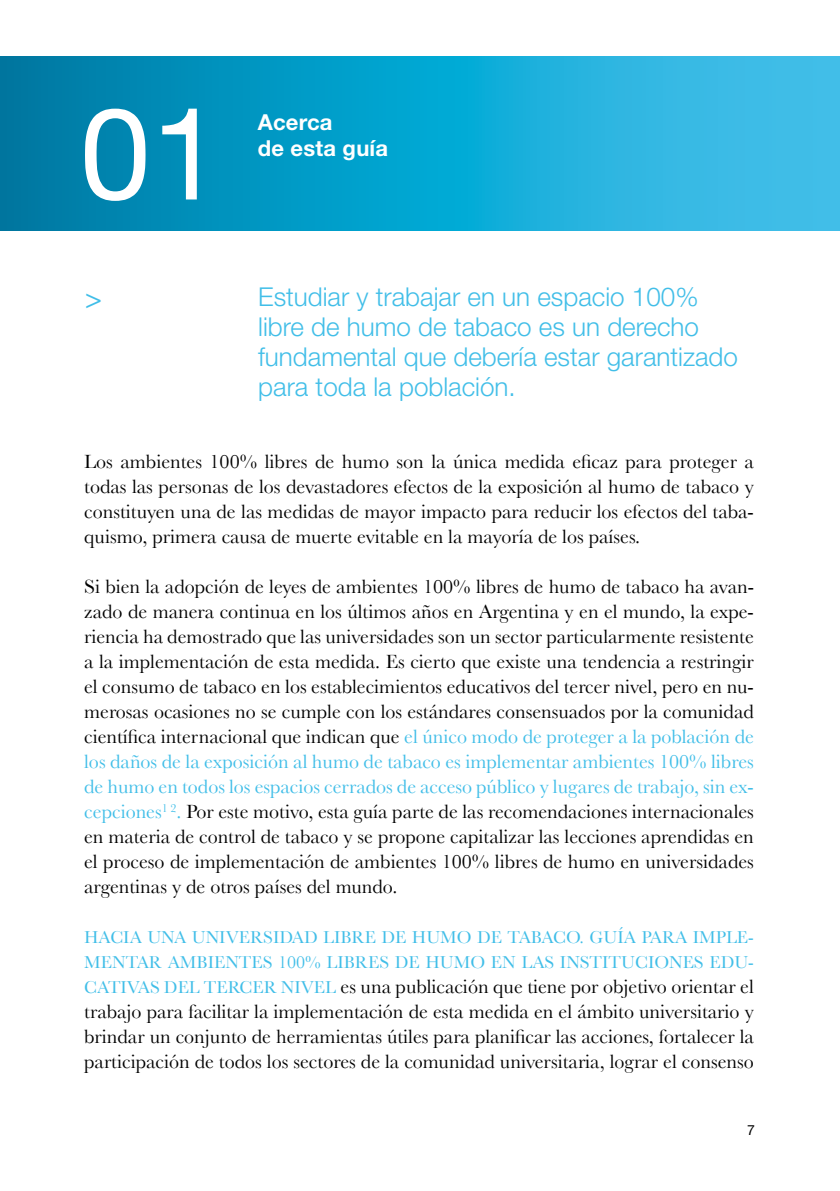
<style>
.page{position:relative;width:840px;height:1191px;background:#fff}
.page>*{position:absolute;margin:0;border:0;box-sizing:border-box;transform-origin:0 0}
.t1{font:128px "Helvetica Neue";color:#fff}
.t2{font:28px "Helvetica Neue LT Std";color:#41bee8}
.t3{font:300 26px/30px "Helvetica Neue LT Std";color:#41bee8}
.t4{font:700 22px/26px "Helvetica Neue";letter-spacing:.01em;color:#fff}
.t5{font:20px/25px "Baskerville";color:#000;text-align:justify}
.t6{font:18px/25px "Baskerville";color:#41bee8}
.t7{font:14px "Helvetica Neue LT Std";color:#000}
.s1{color:#41bee8}
.s2{font-size:18px;color:#41bee8}
</style>
<div class="page">
<svg style="left:0;top:57px;width:839px;height:174px;background:#14a2cd"></svg>
<h1 class="t1" style="left:80px;top:78px;width:144px">01</h1>
<p class="t4" style="left:257px;top:109px;width:132px">Acerca<br>de esta guía</p>
<h2 class="t2" style="left:85px;top:281px;width:18px">&gt;</h2>
<h3 class="t3" style="left:258px;top:282px;width:481px">Estudiar y trabajar en un espacio 100% libre de humo de tabaco es un derecho fundamental que debería estar garantizado para toda la población.</h3>
<p class="t5" style="left:84px;top:449px;width:670px">Los ambientes 100% libres de humo son la única medida eficaz para proteger a todas las personas de los devastadores efectos de la exposición al humo de tabaco y constituyen una de las medidas de mayor impacto para reducir los efectos del taba&shy;quismo, primera causa de muerte evitable en la mayoría de los países.</p>
<p class="t5" style="left:84px;top:574px;width:671px">Si bien la adopción de leyes de ambientes 100% libres de humo de tabaco ha avan&shy;zado de manera continua en los últimos años en Argentina y en el mundo, la expe&shy;riencia ha demostrado que las universidades son un sector particularmente resistente a la implementación de esta medida. Es cierto que existe una tendencia a restringir el consumo de tabaco en los establecimientos educativos del tercer nivel, pero en nu&shy;merosas ocasiones no se cumple con los estándares consensuados por la comunidad científica internacional que indican que <span class="s1">el único modo de proteger a la población de los daños de la exposición al humo de tabaco es implementar ambientes 100% libres de humo en todos los espacios cerrados de acceso público y lugares de trabajo, sin ex&shy;cepciones</span><sup>1</sup> <sup>2</sup><span class="s1">.</span> Por este motivo, esta guía parte de las recomendaciones internacionales en materia de control de tabaco y se propone capitalizar las lecciones aprendidas en el proceso de implementación de ambientes 100% libres de humo en universidades argentinas y de otros países del mundo.</p>
<p class="t6" style="left:84px;top:924px;width:670px">HACIA UNA UNIVERSIDAD LIBRE DE HUMO DE TABACO. GUÍA PARA IMPLE-<br>MENTAR AMBIENTES 100% LIBRES DE HUMO EN LAS INSTITUCIONES EDU-</p>
<p class="t5" style="left:84px;top:974px;width:670px"><span class="s2">CATIVAS DEL TERCER NIVEL</span> es una publicación que tiene por objetivo orientar el trabajo para facilitar la implementación de esta medida en el ámbito universitario y brindar un conjunto de herramientas útiles para planificar las acciones, fortalecer la participación de todos los sectores de la comunidad universitaria, lograr el consenso</p>
<p class="t7" style="left:746px;top:1121px;width:9px">7</p>
</div>
